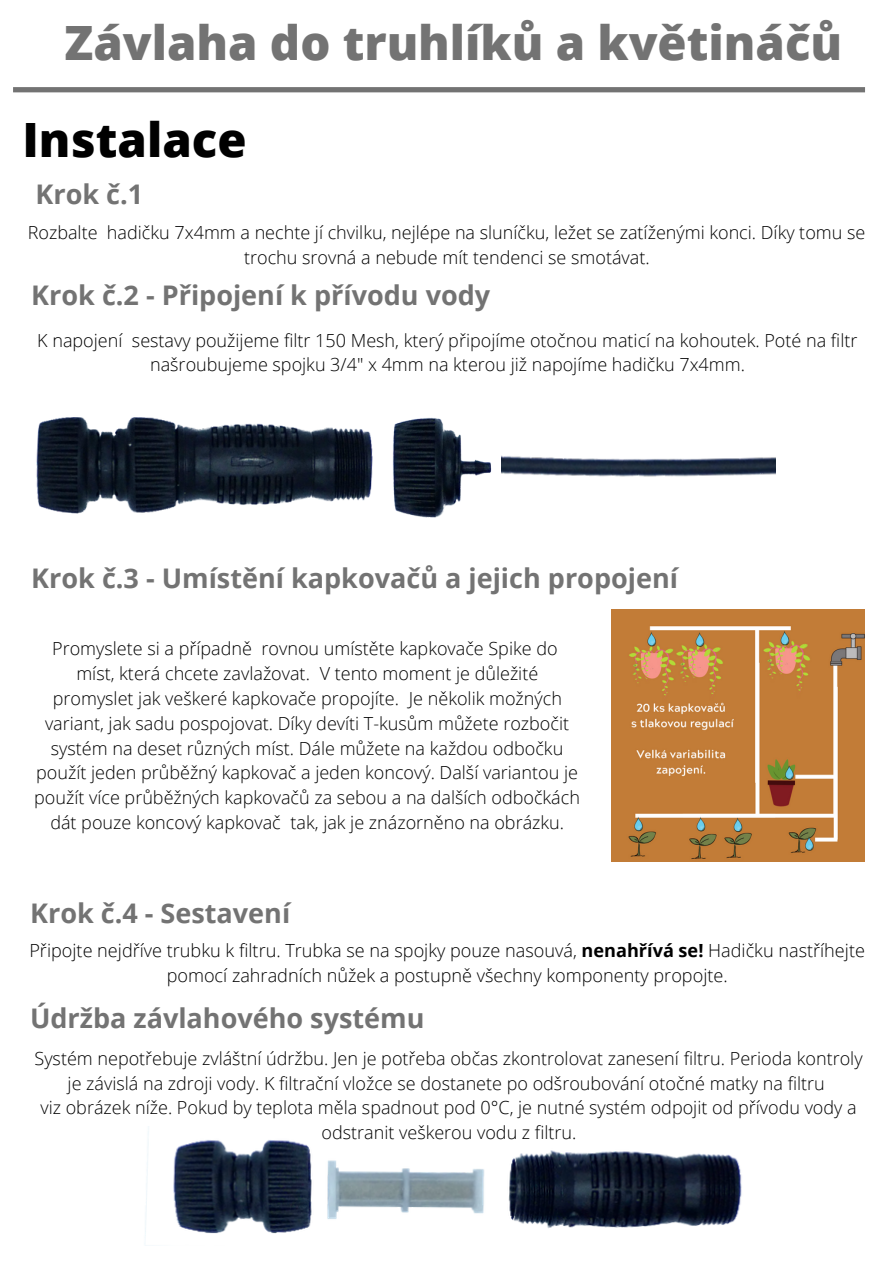
<style>
.page{position:relative;width:894px;height:1264px;background:#fff}
.page>*{position:absolute;margin:0;border:0;box-sizing:border-box;transform-origin:0 0}
.t1{font:800 47.25px "Open Sans";color:#737373}
.t2{font:800 47.25px "Open Sans";color:#000}
.t3{font:700 27px "Open Sans";color:#737373}
.t4{font:300 18.15px/24.8px "Open Sans";color:#000;text-align:center}
.t5{font:300 18px/24.8px "Open Sans";color:#000;text-align:center}
.s1{font-weight:700}
</style>
<div class="page">
<svg style="left:13px;top:87px;width:851px;height:5px;background:#757575"></svg>
<img style="left:36px;top:417px;width:337px;height:97px">
<img style="left:392px;top:418px;width:100px;height:100px">
<img style="left:501px;top:455px;width:274px;height:22px">
<img style="left:611px;top:609px;width:253px;height:252px">
<img style="left:145px;top:1126px;width:597px;height:110px">
<h1 class="t1" style="left:64px;top:9px;width:779px">Závlaha do truhlíků a květináčů</h1>
<h1 class="t2" style="left:22px;top:106px;width:225px">Instalace</h1>
<h2 class="t3" style="left:35px;top:175px;width:109px">Krok č.1</h2>
<p class="t5" style="left:28px;top:220px;width:838px">Rozbalte hadičku 7x4mm a nechte jí chvilku, nejlépe na sluníčku, ležet se zatíženými konci. Díky tomu se trochu srovná a nebude mít tendenci se smotávat.</p>
<h2 class="t3" style="left:31px;top:276px;width:460px">Krok č.2 - Připojení k přívodu vody</h2>
<p class="t5" style="left:37px;top:327px;width:821px">K napojení sestavy použijeme filtr 150 Mesh, který připojíme otočnou maticí na kohoutek. Poté na filtr našroubujeme spojku 3/4" x 4mm na kterou již napojíme hadičku 7x4mm.</p>
<h2 class="t3" style="left:31px;top:559px;width:648px">Krok č.3 - Umístění kapkovačů a jejich propojení</h2>
<p class="t5" style="left:34px;top:636px;width:547px">Promyslete si a případně rovnou umístěte kapkovače Spike do míst, která chcete zavlažovat. V tento moment je důležité promyslet jak veškeré kapkovače propojíte. Je několik možných variant, jak sadu pospojovat. Díky devíti T-kusům můžete rozbočit systém na deset různých míst. Dále můžete na každou odbočku použít jeden průběžný kapkovač a jeden koncový. Další variantou je použít více průběžných kapkovačů za sebou a na dalších odbočkách dát pouze koncový kapkovač tak, jak je znázorněno na obrázku.</p>
<h2 class="t3" style="left:30px;top:893px;width:261px">Krok č.4 - Sestavení</h2>
<p class="t4" style="left:29px;top:938px;width:836px">Připojte nejdříve trubku k filtru. Trubka se na spojky pouze nasouvá, <span class="s1">nenahřívá se!</span> Hadičku nastříhejte pomocí zahradních nůžek a postupně všechny komponenty propojte.</p>
<h2 class="t3" style="left:30px;top:998px;width:396px">Údržba závlahového systému</h2>
<p class="t5" style="left:35px;top:1045px;width:829px">Systém nepotřebuje zvláštní údržbu. Jen je potřeba občas zkontrolovat zanesení filtru. Perioda kontroly je závislá na zdroji vody. K filtrační vložce se dostanete po odšroubování otočné matky na filtru<br>viz obrázek níže. Pokud by teplota měla spadnout pod 0°C, je nutné systém odpojit od přívodu vody a odstranit veškerou vodu z filtru.</p>
</div>
